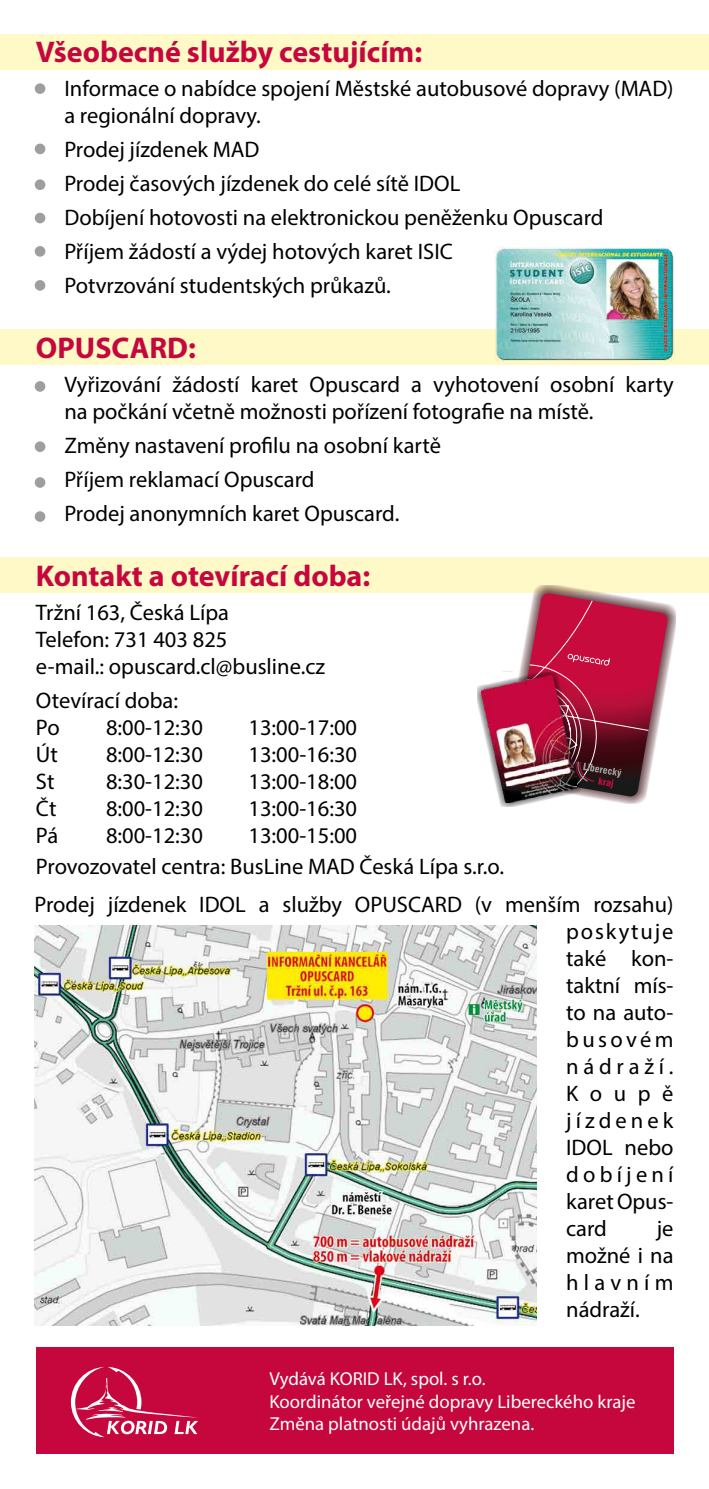
<style>
.page{position:relative;width:709px;height:1489px;background:#fff}
.page>*{position:absolute;margin:0;border:0;box-sizing:border-box;transform-origin:0 0}
.t1{font:700 30px "Myriad Pro";color:#c5073d}
.t2{font:22.5px/27px "Myriad Pro";color:#000}
.t3{font:18.75px/22.5px "Myriad Pro";color:#fff}
</style>
<div class="page">
<div style="left:0;top:34px;width:709px;height:36px;background:#fff9c7"></div>
<div style="left:0;top:329px;width:709px;height:35px;background:#fff9c7"></div>
<div style="left:0;top:557px;width:709px;height:36px;background:#fff9c7"></div>
<div style="left:36px;top:1346px;width:637px;height:107px;background:#c5073d"></div>
<svg style="left:71px;top:1366px;width:127px;height:70px"></svg>
<img style="left:495px;top:247px;width:179px;height:114px">
<svg style="left:533px;top:585px;width:142px;height:93px"></svg>
<svg style="left:519px;top:593px;width:148px;height:211px"></svg>
<div style="left:477px;top:671px;width:104px;height:136px;background:#03000a;opacity:.78"></div>
<img style="left:481px;top:676px;width:95px;height:126px">
<img style="left:34px;top:925px;width:502px;height:400px">
<div style="left:35px;top:83px;width:10px;height:11px;background:#9c9e9f;border-radius:50%"></div>
<div style="left:35px;top:144px;width:10px;height:10px;background:#9c9e9f;border-radius:50%"></div>
<div style="left:35px;top:179px;width:10px;height:11px;background:#9c9e9f;border-radius:50%"></div>
<div style="left:35px;top:213px;width:10px;height:10px;background:#9c9e9f;border-radius:50%"></div>
<div style="left:35px;top:246px;width:10px;height:11px;background:#9c9e9f;border-radius:50%"></div>
<div style="left:35px;top:280px;width:10px;height:11px;background:#9c9e9f;border-radius:50%"></div>
<div style="left:35px;top:381px;width:10px;height:11px;background:#9c9e9f;border-radius:50%"></div>
<div style="left:35px;top:441px;width:10px;height:11px;background:#9c9e9f;border-radius:50%"></div>
<div style="left:35px;top:477px;width:10px;height:11px;background:#9c9e9f;border-radius:50%"></div>
<div style="left:35px;top:511px;width:10px;height:11px;background:#9c9e9f;border-radius:50%"></div>
<h1 class="t1" style="left:36px;top:32px;width:388px">Všeobecné služby cestujícím:</h1>
<p class="t2" style="left:64px;top:74px;width:610px">Informace o nabídce spojení Městské autobusové dopravy (MAD) a regionální dopravy.</p>
<p class="t2" style="left:64px;top:132px;width:541px;line-height:34px">Prodej jízdenek MAD<br>Prodej časových jízdenek do celé sítě IDOL<br>Dobíjení hotovosti na elektronickou peněženku Opuscard Příjem žádostí a výdej hotových karet ISIC<br>Potvrzování studentských průkazů.</p>
<h1 class="t1" style="left:36px;top:328px;width:161px">OPUSCARD:</h1>
<p class="t2" style="left:64px;top:370px;width:610px">Vyřizování žádostí karet Opuscard a vyhotovení osobní karty na počkání včetně možnosti pořízení fotografie na místě.</p>
<p class="t2" style="left:64px;top:428px;width:378px;line-height:34px">Změny nastavení profilu na osobní kartě<br>Příjem reklamací Opuscard<br>Prodej anonymních karet Opuscard.</p>
<h1 class="t1" style="left:36px;top:556px;width:336px">Kontakt a otevírací doba:</h1>
<p class="t2" style="left:36px;top:598px;width:291px">Tržní 163, Česká Lípa<br>Telefon: 731 403 825<br>e-mail.: opuscard.cl@busline.cz</p>
<p class="t2" style="left:36px;top:686px;width:144px">Otevírací doba:<br>Po</p>
<p class="t2" style="left:106px;top:713px;width:99px">8:00-12:30</p>
<p class="t2" style="left:248px;top:713px;width:110px">13:00-17:00</p>
<p class="t2" style="left:36px;top:740px;width:24px">Út</p>
<p class="t2" style="left:106px;top:740px;width:99px">8:00-12:30</p>
<p class="t2" style="left:248px;top:740px;width:110px">13:00-16:30</p>
<p class="t2" style="left:36px;top:767px;width:20px">St</p>
<p class="t2" style="left:106px;top:767px;width:99px">8:30-12:30</p>
<p class="t2" style="left:248px;top:767px;width:110px">13:00-18:00</p>
<p class="t2" style="left:36px;top:794px;width:22px">Čt</p>
<p class="t2" style="left:106px;top:794px;width:99px">8:00-12:30</p>
<p class="t2" style="left:248px;top:794px;width:110px">13:00-16:30</p>
<p class="t2" style="left:36px;top:821px;width:24px">Pá</p>
<p class="t2" style="left:106px;top:821px;width:99px">8:00-12:30</p>
<p class="t2" style="left:36px;top:819px;width:469px;line-height:30.5px;text-indent:212px">13:00-15:00<br>Provozovatel centra: BusLine MAD Česká Lípa s.r.o.</p>
<p class="t2" style="left:566px;top:890px;width:109px;text-align:justify;text-indent:-531px">Prodej jízdenek IDOL a služby OPUSCARD (v menším rozsahu) poskytuje také kon&shy;taktní mís&shy;to na auto&shy;busovém nádraží.<br>Koupě jízdenek IDOL nebo dobíjení karet Opus&shy;card</p>
<p class="t2" style="left:566px;top:1214px;width:109px;text-align:justify;text-indent:91px">je možné i na hlavním nádraží.</p>
<p class="t3" style="left:269px;top:1367px;width:367px">Vydává KORID LK, spol. s r.o.<br>Koordinátor veřejné dopravy Libereckého kraje<br>Změna platnosti údajů vyhrazena.</p>
</div>
